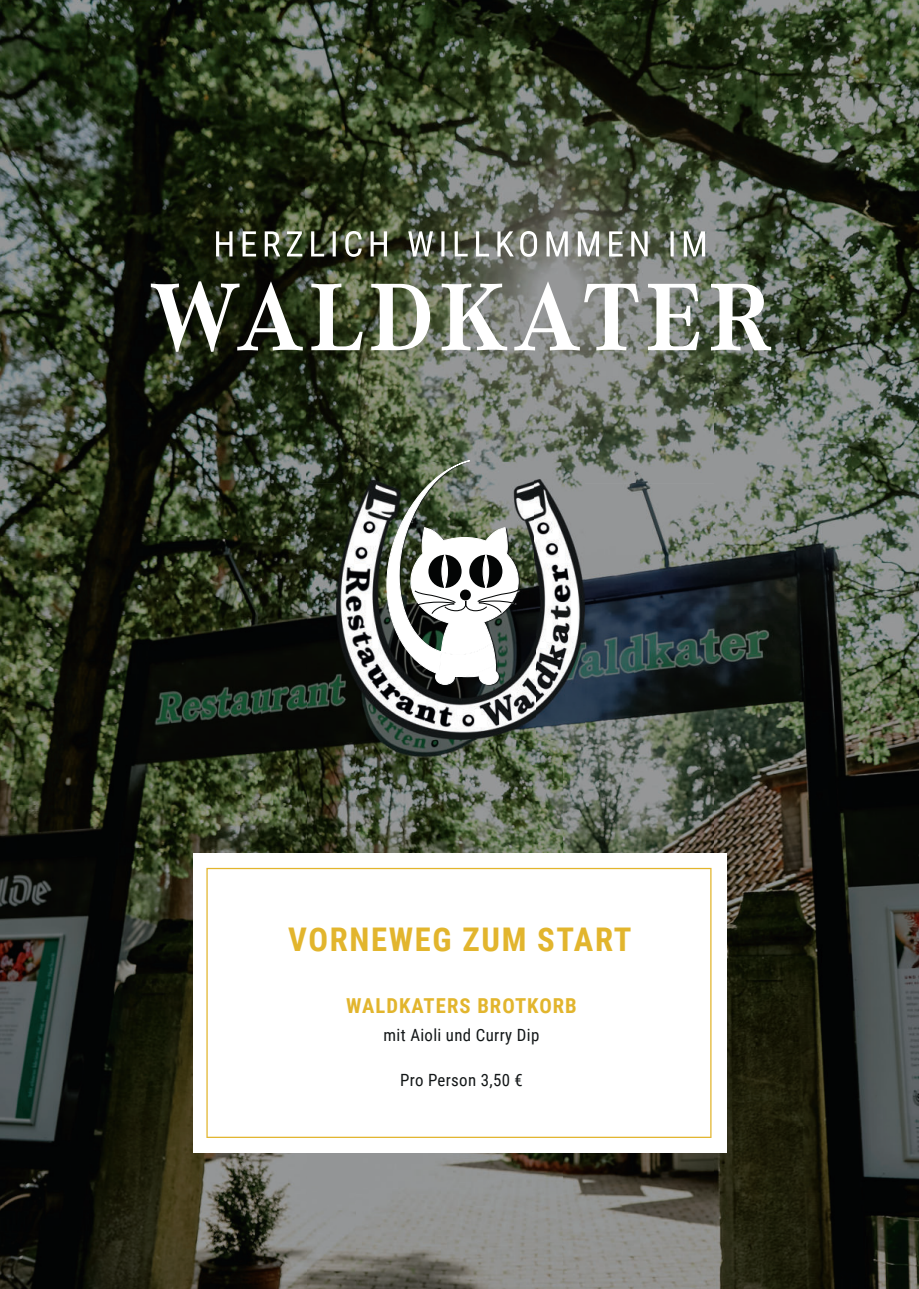
<style>
.page{position:relative;width:919px;height:1289px;background:#fff}
.page>*{position:absolute;margin:0;border:0;box-sizing:border-box;transform-origin:0 0}
.t1{font:700 32.55px "Roboto Condensed";letter-spacing:.05em;color:#e2b52d}
.t2{font:700 20.55px "Roboto Condensed";letter-spacing:.05em;color:#e2b52d}
.t3{font:16.8px "Roboto Condensed";letter-spacing:.02em;color:#121617}
</style>
<div class="page">
<img style="left:0;top:0;width:918px;height:268px">
<img style="left:0;top:268px;width:306px;height:1020px">
<img style="left:306px;top:268px;width:408px;height:215px">
<img style="left:714px;top:268px;width:204px;height:1020px">
<img style="left:306px;top:483px;width:51px;height:805px">
<img style="left:562px;top:483px;width:153px;height:805px">
<img style="left:357px;top:739px;width:205px;height:549px">
<svg style="left:151px;top:281px;width:620px;height:71px"></svg>
<svg style="left:216px;top:231px;width:489px;height:26px"></svg>
<img style="left:336px;top:462px;width:248px;height:277px">
<svg style="left:374px;top:460px;width:144px;height:225px"></svg>
<div style="left:192px;top:853px;width:534px;height:299px;background:#fff"></div>
<svg style="left:206px;top:867px;width:505px;height:270px"></svg>
<h1 class="t1" style="left:288px;top:925px;width:345px">VORNEWEG ZUM START</h1>
<p class="t2" style="left:346px;top:996px;width:232px">WALDKATERS BROTKORB</p>
<p class="t3" style="left:383px;top:1027px;width:157px">mit Aioli und Curry Dip</p>
<p class="t3" style="left:400px;top:1072px;width:124px">Pro Person 3,50 €</p>
</div>
